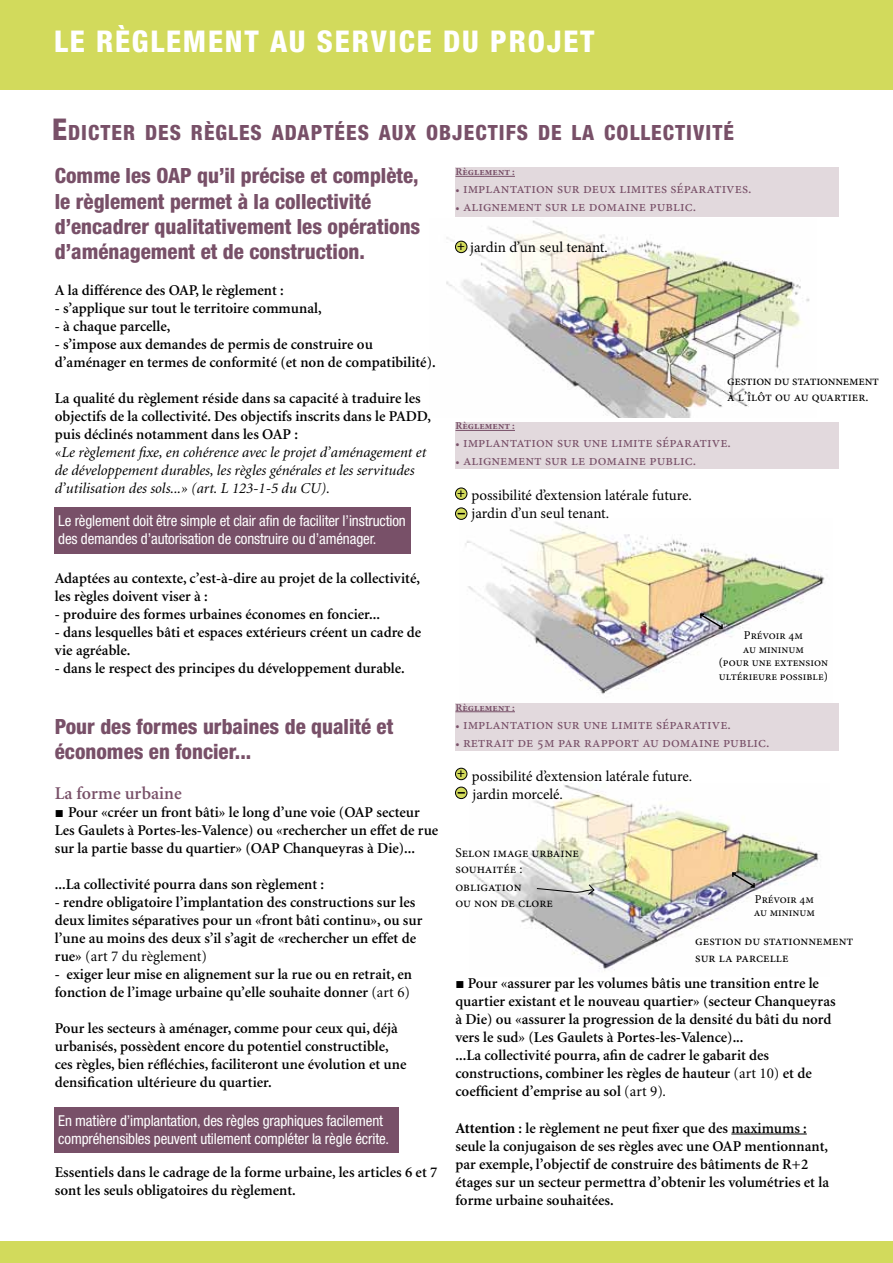
<style>
.page{position:relative;width:893px;height:1263px;background:#fff}
.page>*{position:absolute;margin:0;border:0;box-sizing:border-box;transform-origin:0 0}
.t1{font:800 condensed 30px "Helvetica Neue LT";letter-spacing:.06em;color:#fff}
.t2{font:800 condensed 21px/25.2px "Helvetica Neue LT";color:#785068}
.t3{font:800 condensed 21px/43.2px "Helvetica Neue LT";letter-spacing:.05em;color:#785068}
.t4{font:600 18px "Minion LT";color:#785068}
.t5{font:600 15px/18px "Minion LT";color:#000}
.t6{font:condensed 15px/18px "Helvetica Neue LT";letter-spacing:-.01em;color:#fff}
.t7{font:15px "Minion Pro";color:#785068}
.t8{font:italic 15px/18px "Minion LT";color:#000}
.t9{font:15px/18px "Minion Pro";letter-spacing:.005em;color:#000}
.t10{font:13.5px/16.2px "Minion Pro";letter-spacing:-.005em;color:#000}
.t11{font:700 13.5px "Minion Pro";color:#000}
.t12{font:12px/13.5px "Minion Pro";color:#000;text-align:center}
.t13{font:700 10.5px "Minion Pro";color:#785068}
.s1{font-size:30px}
.s2{font-style:inherit}
.s3{font-weight:700;font-size:10.5px}
.s4{font-weight:700;font-size:13.5px}
.s5{font-size:13.5px}
.s6{font-family:"Arial";font-weight:400}
.s7{font-weight:400}
.s8{font-weight:400;font-style:italic}
.s9{font-weight:700}
</style>
<div class="page">
<img style="left:472px;top:785px;width:348px;height:186px">
<img style="left:446px;top:220px;width:364px;height:198px">
<img style="left:463px;top:519px;width:362px;height:175px">
<div style="left:0;top:0;width:893px;height:89px;background:#d2da5c"></div>
<div style="left:0;top:1242px;width:893px;height:21px;background:#d2da5c"></div>
<div style="left:54px;top:507px;width:356px;height:46px;background:#785068"></div>
<div style="left:54px;top:1107px;width:344px;height:45px;background:#785068"></div>
<div style="left:455px;top:703px;width:384px;height:48px;background:#e2d9dd"></div>
<hr style="left:455px;top:711px;width:60px;height:1px;background:#785068">
<div style="left:455px;top:422px;width:384px;height:47px;background:#e2d9dd"></div>
<hr style="left:455px;top:430px;width:60px;height:1px;background:#785068">
<div style="left:455px;top:168px;width:384px;height:49px;background:#e2d9dd"></div>
<hr style="left:455px;top:176px;width:60px;height:1px;background:#785068">
<svg style="left:536px;top:884px;width:59px;height:11px"></svg>
<hr style="left:731px;top:1133px;width:76px;height:1px;background:#000">
<div style="left:455px;top:241px;width:12px;height:12px;background:#d2da5c;border-radius:50%"></div>
<div style="left:455px;top:241px;width:12px;height:12px;border:1px solid #000;border-radius:50%"></div>
<div style="left:455px;top:488px;width:12px;height:11px;background:#d2da5c;border-radius:50%"></div>
<div style="left:455px;top:488px;width:12px;height:12px;border:1px solid #000;border-radius:50%"></div>
<svg style="left:455px;top:508px;width:12px;height:11px"></svg>
<div style="left:455px;top:507px;width:12px;height:13px;border:1px solid #000;border-radius:50%"></div>
<div style="left:455px;top:768px;width:12px;height:12px;background:#d2da5c;border-radius:50%"></div>
<div style="left:455px;top:768px;width:12px;height:12px;border:1px solid #000;border-radius:50%"></div>
<svg style="left:455px;top:787px;width:12px;height:11px"></svg>
<div style="left:455px;top:787px;width:12px;height:12px;border:1px solid #000;border-radius:50%"></div>
<svg style="left:699px;top:613px;width:25px;height:17px"></svg>
<svg style="left:731px;top:871px;width:25px;height:17px"></svg>
<h1 class="t1" style="left:54px;top:23px;width:97px">LE RèGLEMENT</h1>
<h1 class="t1" style="left:270px;top:23px;width:326px">au service du projet</h1>
<h2 class="t3" style="left:52px;top:111px;width:683px"><span class="s1">E</span>DICTER DES RÈGLES ADAPTÉES AUX OBJECTIFS DE LA COLLECTIVITÉ<br><span class="s2">Comme les OAP</span></h2>
<h2 class="t2" style="left:55px;top:163px;width:367px;text-indent:142px">qu’il précise et complète, le règlement permet à la collectivité d’encadrer qualitativement les opérations d’aménagement et de construction.</h2>
<p class="t5" style="left:55px;top:282px;width:230px">A la différence des OAP, le règlement :</p>
<p class="t5" style="left:55px;top:300px;width:268px">- s’applique sur tout le territoire communal,</p>
<p class="t5" style="left:55px;top:318px;width:117px">- à chaque parcelle,</p>
<p class="t5" style="left:55px;top:336px;width:382px">- s’impose aux demandes de permis de construire ou d’aménager en termes de conformité (et non de compatibilité).</p>
<p class="t5" style="left:55px;top:390px;width:378px">La qualité du règlement réside dans sa capacité à traduire les objectifs de la collectivité. Des objectifs inscrits dans le PADD, puis déclinés notamment dans les OAP :</p>
<p class="t8" style="left:55px;top:444px;width:373px">«Le règlement fixe, en cohérence avec le projet d’aménagement et de développement durables, les règles générales et les servitudes d’utilisation des sols...» (art. L 123-1-5 du CU).</p>
<p class="t13" style="left:455px;top:165px;width:61px">Règlement :</p>
<p class="t7" style="left:455px;top:178px;width:298px"><span class="s3">•</span> implantation sur deux limites séparatives.</p>
<p class="t7" style="left:455px;top:196px;width:242px"><span class="s3">•</span> alignement sur le domaine public.</p>
<p class="t9" style="left:457px;top:238px;width:152px"><span class="s4">+</span> jardin d’un seul tenant<span class="s5">.</span></p>
<p class="t10" style="left:727px;top:373px;width:153px">gestion du stationnement à l’îlôt ou au quartier.</p>
<p class="t13" style="left:455px;top:419px;width:61px">Règlement :</p>
<p class="t7" style="left:455px;top:432px;width:277px"><span class="s3">•</span> implantation sur une limite séparative.</p>
<p class="t7" style="left:455px;top:450px;width:242px"><span class="s3">•</span> alignement sur le domaine public.</p>
<p class="t9" style="left:471px;top:487px;width:222px;text-indent:-14px"><sup>+</sup> possibilité d’extension latérale future. jardin d’un seul tenant.</p>
<p class="t6" style="left:58px;top:512px;width:349px">Le règlement doit être simple et clair afin de faciliter l’instruction des demandes d’autorisation de construire ou d’aménager.</p>
<p class="t5" style="left:55px;top:570px;width:367px">Adaptées au contexte, c’est-à-dire au projet de la collectivité, les règles doivent viser à :</p>
<p class="t5" style="left:55px;top:606px;width:327px">- produire des formes urbaines économes en foncier...</p>
<p class="t5" style="left:55px;top:624px;width:368px">- dans lesquelles bâti et espaces extérieurs créent un cadre de vie agréable.</p>
<p class="t5" style="left:55px;top:660px;width:352px">- dans le respect des principes du développement durable.</p>
<h2 class="t2" style="left:55px;top:714px;width:340px">Pour des formes urbaines de qualité et économes en foncier...</h2>
<p class="t4" style="left:55px;top:784px;width:128px">La forme urbaine</p>
<p class="t5" style="left:55px;top:804px;width:385px"><span class="s6">■</span> Pour «créer un front bâti» le long d’une voie (OAP secteur<br>Les Gaulets à Portes-les-Valence) ou «rechercher un effet de rue sur la partie basse du quartier» (OAP Chanqueyras à Die)...</p>
<p class="t5" style="left:55px;top:876px;width:271px">...La collectivité pourra dans son règlement :</p>
<p class="t5" style="left:55px;top:894px;width:369px">- rendre obligatoire l’implantation des constructions sur les deux limites séparatives pour un «front bâti continu», ou sur l’une au moins des deux s’il s’agit de «rechercher un effet de rue» <span class="s7">(art 7 du règlement)</span></p>
<p class="t5" style="left:55px;top:966px;width:359px">- exiger leur mise en alignement sur la rue ou en retrait, en fonction de l’image urbaine qu’elle souhaite donner <span class="s7">(art 6)</span></p>
<p class="t5" style="left:55px;top:1020px;width:353px">Pour les secteurs à aménager, comme pour ceux qui, déjà urbanisés, possèdent encore du potentiel constructible, ces règles, bien réfléchies, faciliteront une évolution et une densification ultérieure du quartier.</p>
<p class="t6" style="left:58px;top:1111px;width:332px">En matière d’implantation, des règles graphiques facilement compréhensibles peuvent utilement compléter la règle écrite.</p>
<p class="t5" style="left:55px;top:1164px;width:384px">Essentiels dans le cadrage de la forme urbaine, les articles 6 et 7 sont les seuls obligatoires du règlement.</p>
<p class="t12" style="left:719px;top:629px;width:111px">Prévoir 4m<br>au mininum<br>(pour une extension ultérieure possible)</p>
<p class="t13" style="left:455px;top:700px;width:61px">Règlement :</p>
<p class="t7" style="left:455px;top:714px;width:277px"><span class="s3">•</span> implantation sur une limite séparative.</p>
<p class="t7" style="left:455px;top:732px;width:316px"><span class="s3">•</span> retrait de 5m par rapport au domaine public.</p>
<p class="t9" style="left:472px;top:767px;width:222px">possibilité d’extension latérale future. jardin morcelé.</p>
<p class="t11" style="left:457px;top:763px;width:9px">+</p>
<p class="t10" style="left:455px;top:845px;width:125px">Selon image urbaine souhaitée :</p>
<p class="t10" style="left:455px;top:879px;width:99px">obligation<br>ou non de clore</p>
<p class="t12" style="left:754px;top:892px;width:62px;text-align:left">Prévoir 4m au mininum</p>
<p class="t10" style="left:695px;top:933px;width:160px">gestion du stationnement sur la parcelle</p>
<p class="t5" style="left:455px;top:975px;width:382px"><span class="s6">■</span> Pour «assurer par les volumes bâtis une transition entre le quartier existant et le nouveau quartier» (secteur Chanqueyras à Die) ou «assurer la progression de la densité du bâti du nord vers le sud» (Les Gaulets à Portes-les-Valence)...<br>...La collectivité pourra, afin de cadrer le gabarit des constructions, combiner les règles de hauteur <span class="s7">(art 10)</span> et de coefficient d’emprise au sol <span class="s7">(art 9)</span><span class="s8">.</span></p>
<p class="t5" style="left:455px;top:1119px;width:375px"><span class="s9">Attention</span> : le règlement ne peut fixer que des maximums : seule la conjugaison de ses règles avec une OAP mentionnant, par exemple, l’objectif de construire des bâtiments de R+2 étages sur un secteur permettra d’obtenir les volumétries et la forme urbaine souhaitées.</p>
</div>
